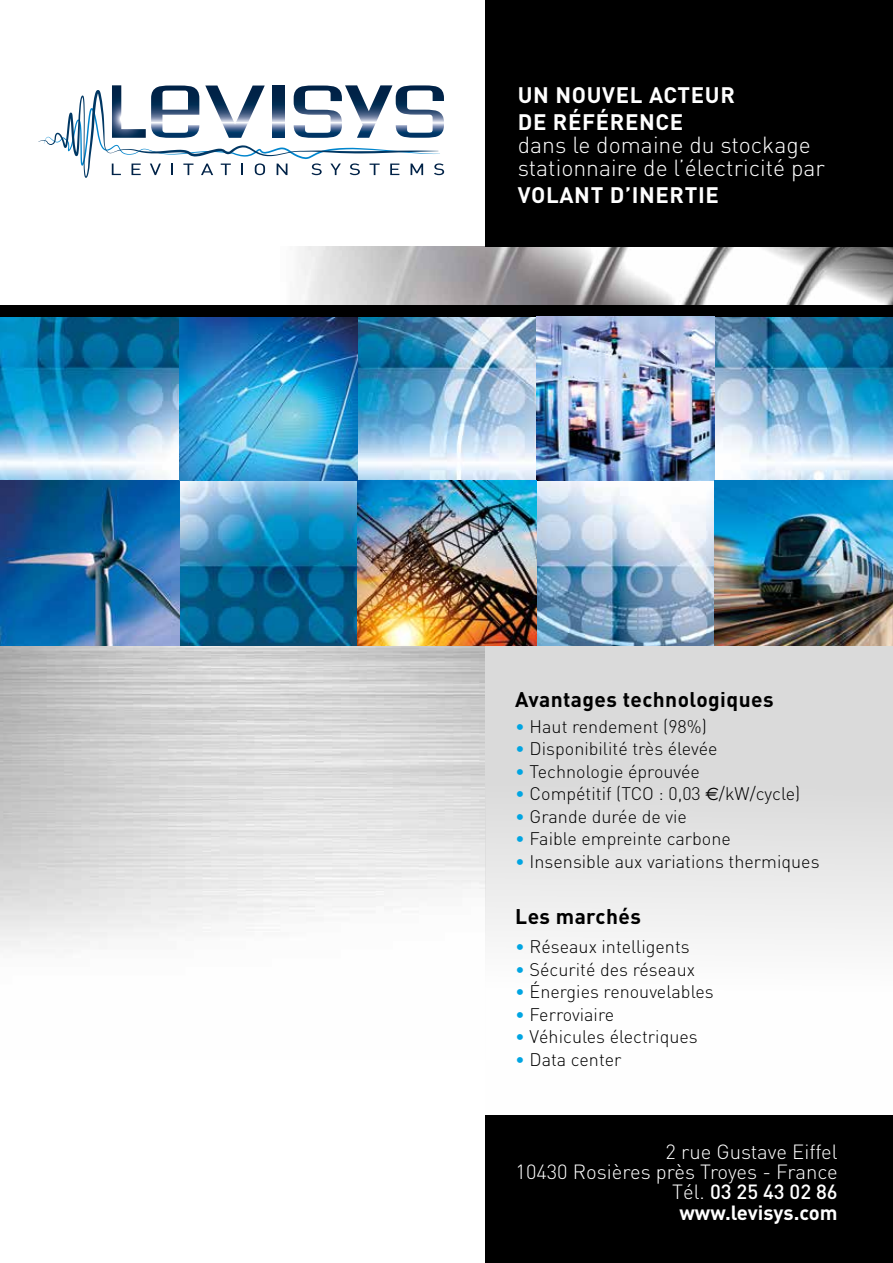
<style>
.page{position:relative;width:893px;height:1263px;background:#fff}
.page>*{position:absolute;margin:0;border:0;box-sizing:border-box;transform-origin:0 0}
.t1{font:300 22.95px/23px "DIN";color:#fff}
.t2{font:700 22.2px/26.5px "DIN";letter-spacing:.03em;color:#fff}
.t3{font:700 21px "DIN";letter-spacing:.02em;color:#000}
.t4{font:300 20.25px/20.2px "DIN";color:#fff;text-align:right}
.t5{font:300 18px "DIN";color:#000}
.s1{color:#00a5e2}
.s2{font-family:"Euro Sans";font-weight:400}
.s3{font-weight:500}
.s4{font-weight:700}
</style>
<div class="page">
<img style="left:0;top:645px;width:486px;height:303px">
<div style="left:486px;top:1116px;width:407px;height:147px;background:#000"></div>
<svg style="left:486px;top:645px;width:407px;height:471px"></svg>
<img style="left:0;top:317px;width:893px;height:328px">
<img style="left:298px;top:247px;width:595px;height:58px">
<div style="left:0;top:305px;width:893px;height:12px;background:#000"></div>
<div style="left:486px;top:0;width:407px;height:247px;background:#000"></div>
<img style="left:536px;top:317px;width:179px;height:164px">
<img style="left:715px;top:481px;width:178px;height:164px">
<img style="left:358px;top:481px;width:178px;height:164px">
<img style="left:0;top:481px;width:179px;height:164px">
<img style="left:179px;top:317px;width:179px;height:164px">
<svg style="left:38px;top:85px;width:406px;height:93px"></svg>
<p class="t2" style="left:518px;top:81px;width:219px">UN NOUVEL ACTEUR<br>DE RÉFÉRENCE</p>
<p class="t1" style="left:518px;top:133px;width:308px">dans le domaine du stockage stationnaire de l’électricité par</p>
<p class="t2" style="left:518px;top:180px;width:203px">VOLANT D’INERTIE</p>
<p class="t3" style="left:515px;top:686px;width:260px">Avantages technologiques</p>
<p class="t5" style="left:515px;top:715px;width:193px"><span class="s1">•</span> Haut rendement (98%)</p>
<p class="t5" style="left:515px;top:738px;width:204px"><span class="s1">•</span> Disponibilité très élevée</p>
<p class="t5" style="left:515px;top:760px;width:186px"><span class="s1">•</span> Technologie éprouvée</p>
<p class="t5" style="left:515px;top:783px;width:287px"><span class="s1">•</span> Compétitif (TCO : 0,03 <span class="s2">€</span>/kW/cycle)</p>
<p class="t5" style="left:515px;top:805px;width:173px"><span class="s1">•</span> Grande durée de vie</p>
<p class="t5" style="left:515px;top:828px;width:217px"><span class="s1">•</span> Faible empreinte carbone</p>
<p class="t5" style="left:515px;top:850px;width:306px"><span class="s1">•</span> Insensible aux variations thermiques</p>
<p class="t3" style="left:515px;top:903px;width:127px">Les marchés</p>
<p class="t5" style="left:515px;top:936px;width:176px"><span class="s1">•</span> Réseaux intelligents</p>
<p class="t5" style="left:515px;top:958px;width:181px"><span class="s1">•</span> Sécurité des réseaux</p>
<p class="t5" style="left:515px;top:981px;width:200px"><span class="s1">•</span> Énergies renouvelables</p>
<p class="t5" style="left:515px;top:1003px;width:100px"><span class="s1">•</span> Ferroviaire</p>
<p class="t5" style="left:515px;top:1026px;width:184px"><span class="s1">•</span> Véhicules électriques</p>
<p class="t5" style="left:515px;top:1048px;width:108px"><span class="s1">•</span> Data center</p>
<p class="t4" style="left:516px;top:1141px;width:324px">2 rue Gustave Eiffel<br>10430 Rosières près Troyes - France<br>Tél. <span class="s3">03 25 43 02 86 </span><span class="s4">www.levisys.com</span></p>
</div>
